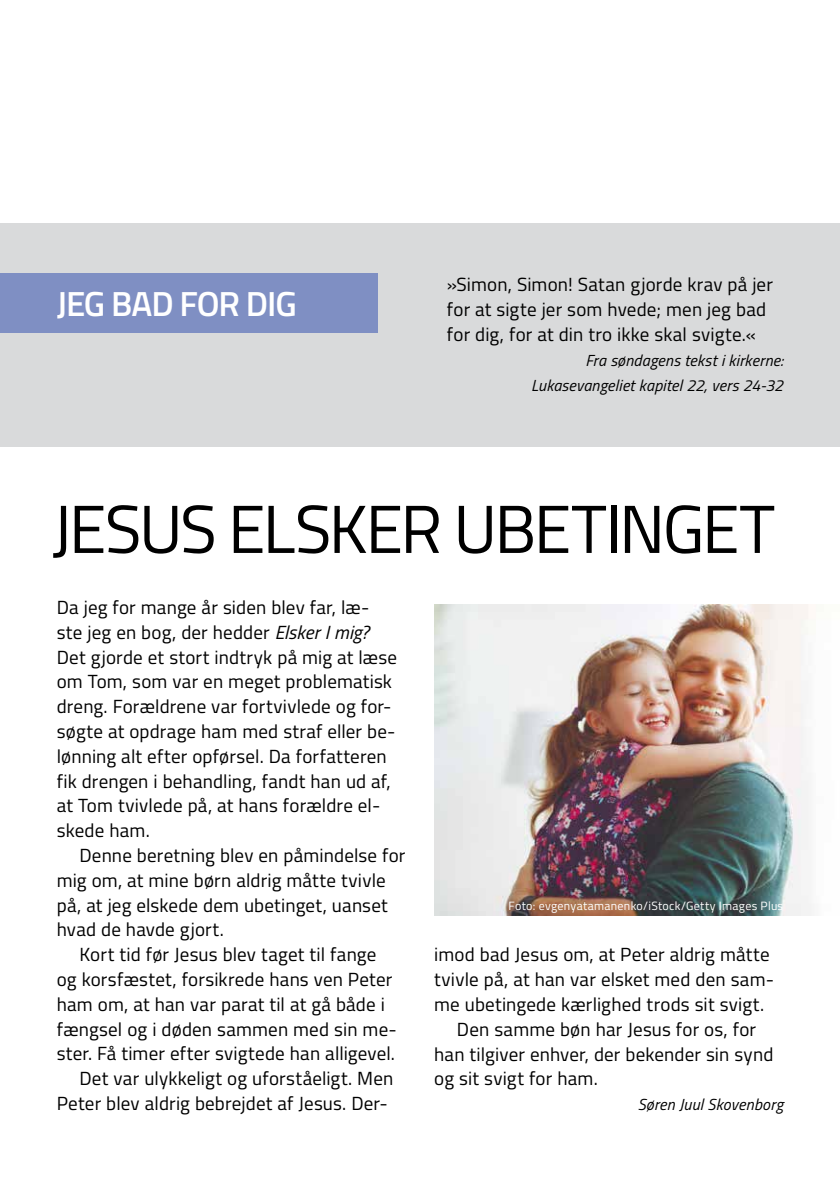
<style>
.page{position:relative;width:840px;height:1191px;background:#fff}
.page>*{position:absolute;margin:0;border:0;box-sizing:border-box;transform-origin:0 0}
.t1{font:68px "Titillium";letter-spacing:-.04em;color:#000}
.t2{font:600 34.8px "Titillium";letter-spacing:-.03em;color:#fff}
.t3{font:19px/24.8px "Titillium";letter-spacing:.01em;color:#000}
.t4{font:italic 16px/24.8px "Titillium";letter-spacing:.01em;color:#000;text-align:right}
.t5{font:12px "Titillium";letter-spacing:.025em;color:#fff}
.s1{font-style:italic}
</style>
<div class="page">
<div style="left:0;top:223px;width:839px;height:223px;background:#d9dadb"></div>
<div style="left:0;top:273px;width:377px;height:60px;background:#7f8fc3"></div>
<img style="left:434px;top:604px;width:378px;height:312px">
<h2 class="t2" style="left:57px;top:277px;width:241px">JEG BAD FOR DIG</h2>
<p class="t3" style="left:446px;top:271px;width:327px">»Simon, Simon! Satan gjorde krav på jer for at sigte jer som hvede; men jeg bad for dig, for at din tro ikke skal svigte.«</p>
<p class="t4" style="left:531px;top:347px;width:253px">Fra søndagens tekst i kirkerne:<br>Lukasevangeliet kapitel 22, vers 24-32</p>
<h1 class="t1" style="left:52px;top:479px;width:724px">JESUS ELSKER UBETINGET</h1>
<p class="t3" style="left:57px;top:594px;width:342px">Da jeg for mange år siden blev far, læ&shy;ste jeg en bog, der hedder <span class="s1">Elsker I mig?<br></span>Det gjorde et stort indtryk på mig at læse om Tom, som var en meget problematisk dreng. Forældrene var fortvivlede og for&shy;søgte at opdrage ham med straf eller be&shy;lønning alt efter opførsel. Da forfatteren fik drengen i behandling, fandt han ud af, at Tom tvivlede på, at hans forældre el&shy;skede ham.</p>
<p class="t3" style="left:79px;top:842px;width:327px">Denne beretning blev en påmindelse for</p>
<p class="t3" style="left:57px;top:866px;width:330px">mig om, at mine børn aldrig måtte tvivle</p>
<p class="t3" style="left:57px;top:891px;width:332px">på, at jeg elskede dem ubetinget, uanset</p>
<p class="t3" style="left:57px;top:916px;width:168px">hvad de havde gjort.</p>
<p class="t3" style="left:79px;top:941px;width:298px">Kort tid før Jesus blev taget til fange</p>
<p class="t3" style="left:57px;top:966px;width:337px">og korsfæstet, forsikrede hans ven Peter</p>
<p class="t3" style="left:57px;top:990px;width:329px">ham om, at han var parat til at gå både i</p>
<p class="t3" style="left:57px;top:1015px;width:341px">fængsel og i døden sammen med sin me-</p>
<p class="t3" style="left:57px;top:1040px;width:339px">ster. Få timer efter svigtede han alligevel.</p>
<p class="t3" style="left:79px;top:1065px;width:315px">Det var ulykkeligt og uforståeligt. Men</p>
<p class="t3" style="left:57px;top:1090px;width:332px">Peter blev aldrig bebrejdet af Jesus. Der-</p>
<p class="t5" style="left:508px;top:897px;width:276px">Foto: evgenyatamanenko/iStock/Getty Images Plus</p>
<p class="t3" style="left:434px;top:941px;width:337px">imod bad Jesus om, at Peter aldrig måtte</p>
<p class="t3" style="left:434px;top:966px;width:341px">tvivle på, at han var elsket med den sam-</p>
<p class="t3" style="left:434px;top:991px;width:331px">me ubetingede kærlighed trods sit svigt.</p>
<p class="t3" style="left:456px;top:1015px;width:300px">Den samme bøn har Jesus for os, for</p>
<p class="t3" style="left:434px;top:1040px;width:340px">han tilgiver enhver, der bekender sin synd</p>
<p class="t3" style="left:434px;top:1065px;width:165px">og sit svigt for ham.</p>
<p class="t4" style="left:637px;top:1091px;width:147px">Søren Juul Skovenborg</p>
</div>
